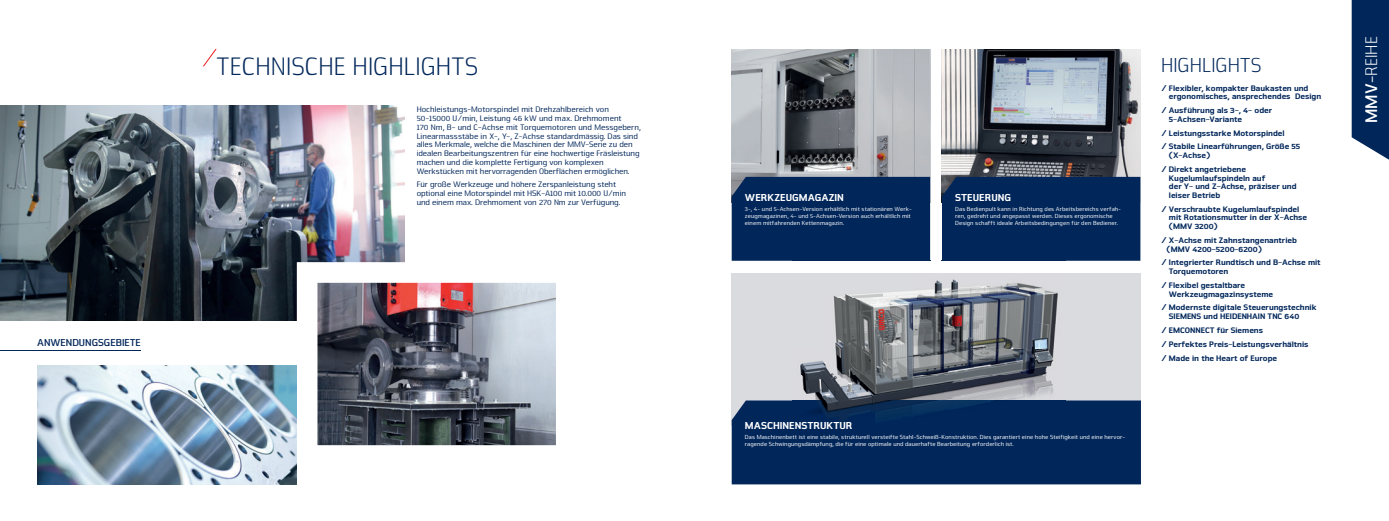
<style>
.page{position:relative;width:1389px;height:521px;background:#fff}
.page>*{position:absolute;margin:0;border:0;box-sizing:border-box;transform-origin:0 0}
.t1{font:300 26.25px "Nuri Pro";color:#00265a}
.t2{font:300 21px "Nuri Pro";color:#00265a}
.t3{font:300 17.5px "Nuri Pro";color:#fff}
.t4{font:900 10.5px "Nuri Pro";color:#fff}
.t5{font:700 10.5px "Nuri Pro";color:#00265a}
.t6{font:900 8.31px/8.8px "Nuri Pro";letter-spacing:-.005em;color:#00265a}
.t7{font:8.31px/8.8px "Nuri Pro";letter-spacing:-.01em;color:#00265a}
.t8{font:6.12px/7px "Nuri Pro";letter-spacing:.01em;color:#fff}
.s1{font-size:8.75px}
.s2{font-weight:700}
</style>
<div class="page">
<svg style="left:203px;top:49px;width:14px;height:17px"></svg>
<img style="left:0;top:106px;width:404px;height:214px">
<img style="left:732px;top:50px;width:198px;height:127px">
<div style="left:732px;top:177px;width:198px;height:84px;background:#00265a"></div>
<svg style="left:297px;top:262px;width:259px;height:184px"></svg>
<hr style="left:0;top:350px;width:141px;height:1px;background:#00265a">
<img style="left:37px;top:365px;width:259px;height:119px">
<img style="left:942px;top:50px;width:198px;height:127px">
<div style="left:942px;top:177px;width:198px;height:84px;background:#00265a"></div>
<svg style="left:1352px;top:0;width:37px;height:160px;background:#123565"></svg>
<div style="left:732px;top:273px;width:409px;height:153px;background:#dadbde"></div>
<div style="left:732px;top:400px;width:409px;height:84px;background:#00265a"></div>
<img style="left:792px;top:260px;width:274px;height:180px">
<img style="left:792px;top:260px;width:138px;height:1px">
<img style="left:942px;top:260px;width:124px;height:1px">
<p class="t5" style="left:37px;top:336px;width:105px">ANWENDUNGSGEBIETE</p>
<h1 class="t1" style="left:216px;top:52px;width:264px">TECHNISCHE HIGHLIGHTS</h1>
<p class="t7" style="left:417px;top:105px;width:226px">Hochleistungs-Motorspindel mit Drehzahlbereich von 50-15000 U/min, Leistung 46 kW und max. Drehmoment<br>170 Nm, B- und C-Achse mit Torquemotoren und Messgebern, Linearmassstäbe in X-, Y-, Z-Achse standardmässig. Das sind alles Merkmale, welche die Maschinen der MMV-Serie zu den idealen Bearbeitungszentren für eine hochwertige Fräsleistung machen und die komplette Fertigung von komplexen Werkstücken mit hervorragenden Oberflächen ermöglichen.</p>
<p class="t7" style="left:417px;top:180px;width:211px">Für große Werkzeuge und höhere Zerspanleistung steht optional eine Motorspindel mit HSK-A100 mit 10.000 U/min und einem max. Drehmoment von 270 Nm zur Verfügung.</p>
<p class="t4" style="left:745px;top:191px;width:101px">WERKZEUGMAGAZIN</p>
<p class="t8" style="left:745px;top:205px;width:168px">3-, 4- und 5-Achsen-Version erhältlich mit stationären Werk&shy;zeugmagazinen, 4- und 5-Achsen-Version auch erhältlich mit einem mitfahrenden Kettenmagazin.</p>
<p class="t4" style="left:955px;top:191px;width:57px">STEUERUNG</p>
<p class="t8" style="left:955px;top:205px;width:167px">Das Bedienpult kann in Richtung des Arbeitsbereichs verfah&shy;ren, gedreht und angepasst werden. Dieses ergonomische<br>Design schafft ideale Arbeitsbedingungen für den Bediener.</p>
<p class="t4" style="left:745px;top:419px;width:109px">MASCHINENSTRUKTUR</p>
<p class="t8" style="left:745px;top:434px;width:382px">Das Maschinenbett ist eine stabile, strukturell versteifte Stahl-Schweiß-Konstruktion. Dies garantiert eine hohe Steifigkeit und eine hervor&shy;ragende Schwingungsdämpfung, die für eine optimale und dauerhafte Bearbeitung erforderlich ist.</p>
<h2 class="t2" style="left:1161px;top:53px;width:102px">HIGHLIGHTS</h2>
<p class="t6" style="left:1169px;top:83px;width:154px;text-indent:-8px"><span class="s1">/</span> Flexibler, kompakter Baukasten und ergonomisches, ansprechendes Design</p>
<p class="t6" style="left:1169px;top:106px;width:105px;text-indent:-8px"><span class="s1">/</span> Ausführung als 3-, 4- oder<br>5-Achsen-Variante</p>
<p class="t6" style="left:1161px;top:126px;width:141px;line-height:13.7px"><span class="s1">/</span> Leistungsstarke Motorspindel<br><span class="s1">/</span> Stabile Linearführungen, Größe 55</p>
<p class="t6" style="left:1161px;top:148px;width:86px;line-height:13.7px;text-indent:8px">(X-Achse)<br><span class="s1">/</span> Direkt angetriebene</p>
<p class="t6" style="left:1169px;top:173px;width:129px">Kugelumlaufspindeln auf<br>der Y- und Z-Achse, präziser und leiser Betrieb</p>
<p class="t6" style="left:1169px;top:204px;width:140px;text-indent:-8px"><span class="s1">/</span> Verschraubte Kugelumlaufspindel mit Rotationsmutter in der X-Achse (MMV 3200)</p>
<p class="t6" style="left:1167px;top:236px;width:132px;text-indent:-6px"><span class="s1">/</span> X-Achse mit Zahnstangenantrieb (MMV 4200-5200-6200)</p>
<p class="t6" style="left:1169px;top:258px;width:153px;text-indent:-8px"><span class="s1">/</span> Integrierter Rundtisch und B-Achse mit<br>Torquemotoren</p>
<p class="t6" style="left:1169px;top:281px;width:106px;text-indent:-8px"><span class="s1">/</span> Flexibel gestaltbare<br>Werkzeugmagazinsysteme</p>
<p class="t6" style="left:1169px;top:303px;width:149px;text-indent:-8px"><span class="s1">/</span> Modernste digitale Steuerungstechnik<br>SIEMENS und HEIDENHAIN TNC 640</p>
<p class="t6" style="left:1161px;top:323px;width:149px;line-height:13.7px"><span class="s1">/</span> EMCONNECT für Siemens<br><span class="s1">/</span> Perfektes Preis-Leistungsverhältnis</p>
<p class="t6" style="left:1161px;top:354px;width:118px"><span class="s1">/</span> Made in the Heart of Europe</p>
<h3 class="t3" style="left:1362px;top:123px;width:88px;rotate:-90deg"><span class="s2">MMV</span>-REIHE</h3>
</div>
